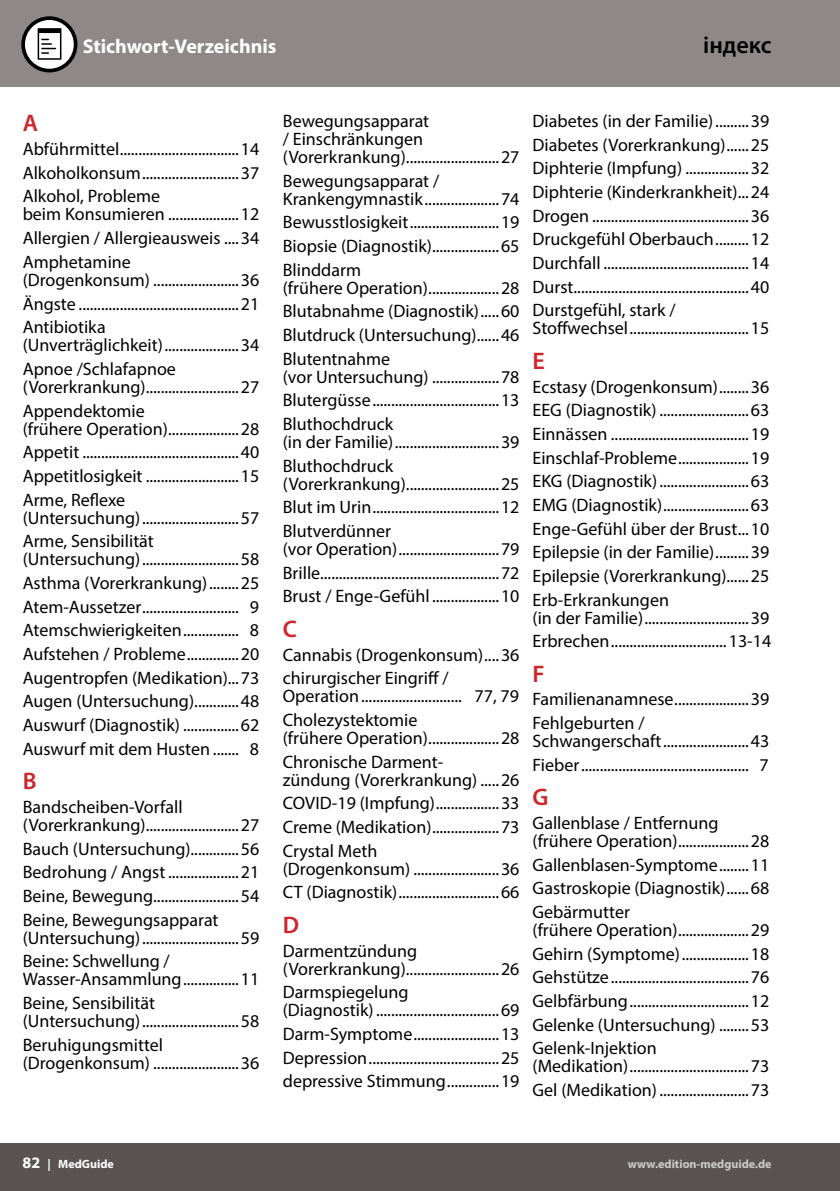
<style>
.page{position:relative;width:840px;height:1191px;background:#fff}
.page>*{position:absolute;margin:0;border:0;box-sizing:border-box;transform-origin:0 0}
.t1{font:600 24px "Myriad Pro";color:#d1232a}
.t2{font:600 24px "Myriad Pro";color:#000}
.t3{font:700 20px "Myriad Pro";color:#fff}
.t4{font:18px/23.6px "Myriad Pro";color:#000}
.t5{font:700 12px "Myriad Pro";color:#fff}
.s1{font-size:16px}
</style>
<div class="page">
<div style="left:0;top:0;width:839px;height:87px;background:#8e8889"></div>
<div style="left:0;top:1143px;width:839px;height:48px;background:#595353"></div>
<svg style="left:21px;top:16px;width:56px;height:56px"></svg>
<div style="left:25px;top:20px;width:49px;height:49px;background:#fff;border-radius:50%"></div>
<svg style="left:38px;top:28px;width:23px;height:32px"></svg>
<p class="t3" style="left:83px;top:33px;width:195px">Stichwort-Verzeichnis</p>
<h1 class="t2" style="left:702px;top:29px;width:70px">індекс</h1>
<h1 class="t1" style="left:23px;top:108px;width:17px">A</h1>
<p class="t4" style="left:23px;top:137px;width:238px;text-align:justify">Abführmittel................................14<br>Alkoholkonsum..........................37<br>Alkohol, Probleme</p>
<p class="t4" style="left:23px;top:202px;width:238px;text-align:justify">beim Konsumieren ...................12<br>Allergien / Allergieausweis ....34<br>Amphetamine</p>
<p class="t4" style="left:23px;top:268px;width:238px;text-align:justify">(Drogenkonsum) .......................36<br>Ängste ...........................................21<br>Antibiotika</p>
<p class="t4" style="left:23px;top:333px;width:238px">(Unverträglichkeit)....................34<br>Apnoe /Schlafapnoe</p>
<p class="t4" style="left:23px;top:375px;width:238px">(Vorerkrankung).........................27<br>Appendektomie</p>
<p class="t4" style="left:23px;top:416px;width:238px">(frühere Operation)...................28<br>Appetit ..........................................40<br>Appetitlosigkeit .........................15<br>Arme, Reflexe</p>
<p class="t4" style="left:23px;top:505px;width:238px">(Untersuchung)..........................57<br>Arme, Sensibilität</p>
<p class="t4" style="left:23px;top:547px;width:238px">(Untersuchung)..........................58<br>Asthma (Vorerkrankung)........25<br>Atem-Aussetzer.......................... 9<br>Atemschwierigkeiten............... 8<br>Aufstehen / Probleme..............20<br>Augentropfen (Medikation)...73<br>Augen (Untersuchung)............48<br>Auswurf (Diagnostik) ...............62<br>Auswurf mit dem Husten ....... 8</p>
<h1 class="t1" style="left:23px;top:766px;width:15px">B</h1>
<p class="t4" style="left:23px;top:797px;width:238px;line-height:18px">Bandscheiben-Vorfall (Vorerkrankung).........................27</p>
<p class="t4" style="left:23px;top:836px;width:238px;text-align:justify">Bauch (Untersuchung).............56<br>Bedrohung / Angst ...................21<br>Beine, Bewegung.......................54<br>Beine, Bewegungsapparat</p>
<p class="t4" style="left:23px;top:925px;width:238px">(Untersuchung)..........................59<br>Beine: Schwellung /</p>
<p class="t4" style="left:23px;top:967px;width:238px">Wasser-Ansammlung...............11<br>Beine, Sensibilität</p>
<p class="t4" style="left:23px;top:1008px;width:234px">(Untersuchung)..........................58<br>Beruhigungsmittel</p>
<p class="t4" style="left:23px;top:1050px;width:238px">(Drogenkonsum) .......................36</p>
<p class="t4" style="left:283px;top:112px;width:238px;line-height:18px">Bewegungsapparat<br>/ Einschränkungen (Vorerkrankung).........................27</p>
<p class="t4" style="left:283px;top:171px;width:238px;line-height:18px">Bewegungsapparat /<br>Krankengymnastik....................74</p>
<p class="t4" style="left:283px;top:210px;width:238px;text-align:justify">Bewusstlosigkeit........................19<br>Biopsie (Diagnostik)..................65<br>Blinddarm</p>
<p class="t4" style="left:283px;top:275px;width:238px">(frühere Operation)...................28<br>Blutabnahme (Diagnostik).....60<br>Blutdruck (Untersuchung)......46<br>Blutentnahme</p>
<p class="t4" style="left:283px;top:364px;width:238px">(vor Untersuchung) ..................78<br>Blutergüsse..................................13<br>Bluthochdruck</p>
<p class="t4" style="left:283px;top:430px;width:238px">(in der Familie)............................39<br>Bluthochdruck</p>
<p class="t4" style="left:283px;top:471px;width:238px;text-align:justify">(Vorerkrankung).........................25<br>Blut im Urin..................................12<br>Blutverdünner</p>
<p class="t4" style="left:283px;top:537px;width:238px;text-align:justify">(vor Operation)...........................79<br>Brille................................................72<br>Brust / Enge-Gefühl ..................10</p>
<h1 class="t1" style="left:283px;top:613px;width:16px">C</h1>
<p class="t4" style="left:283px;top:642px;width:238px">Cannabis (Drogenkonsum)....36 chirurgischer Eingriff /</p>
<p class="t4" style="left:283px;top:684px;width:237px">Operation........................... 77, 79<br>Cholezystektomie</p>
<p class="t4" style="left:283px;top:726px;width:234px">(frühere Operation)...................28<br>Chronische Darment-</p>
<p class="t4" style="left:283px;top:767px;width:238px;text-align:justify">zündung (Vorerkrankung) .....26<br>COVID-19 (Impfung).................33<br>Creme (Medikation)..................73<br>Crystal Meth</p>
<p class="t4" style="left:283px;top:856px;width:238px">(Drogenkonsum) .......................36<br>CT (Diagnostik)...........................66</p>
<h1 class="t1" style="left:283px;top:909px;width:18px">D</h1>
<p class="t4" style="left:283px;top:941px;width:238px;line-height:18px">Darmentzündung (Vorerkrankung).........................26</p>
<p class="t4" style="left:283px;top:983px;width:238px;line-height:18px">Darmspiegelung (Diagnostik).................................69</p>
<p class="t4" style="left:283px;top:1021px;width:238px;text-align:justify">Darm-Symptome.......................13<br>Depression...................................25 depressive Stimmung..............19</p>
<p class="t4" style="left:532px;top:109px;width:238px">Diabetes (in der Familie).........39<br>Diabetes (Vorerkrankung)......25<br>Diphterie (Impfung) .................32<br>Diphterie (Kinderkrankheit)...24<br>Drogen ..........................................36<br>Druckgefühl Oberbauch.........12<br>Durchfall .......................................14<br>Durst...............................................40<br>Durstgefühl, stark /</p>
<p class="t4" style="left:532px;top:316px;width:238px">Stoffwechsel................................15</p>
<h1 class="t1" style="left:532px;top:345px;width:14px">E</h1>
<p class="t4" style="left:532px;top:374px;width:238px">Ecstasy (Drogenkonsum)........36<br>EEG (Diagnostik) ........................63<br>Einnässen .....................................19<br>Einschlaf-Probleme...................19<br>EKG (Diagnostik)........................63<br>EMG (Diagnostik).......................63<br>Enge-Gefühl über der Brust...10<br>Epilepsie (in der Familie).........39<br>Epilepsie (Vorerkrankung)......25<br>Erb-Erkrankungen</p>
<p class="t4" style="left:532px;top:605px;width:240px">(in der Familie)............................39<br>Erbrechen...............................13-14</p>
<h1 class="t1" style="left:532px;top:658px;width:14px">F</h1>
<p class="t4" style="left:532px;top:687px;width:238px">Familienanamnese....................39<br>Fehlgeburten /</p>
<p class="t4" style="left:532px;top:729px;width:238px">Schwangerschaft.......................43<br>Fieber............................................. 7</p>
<h1 class="t1" style="left:532px;top:782px;width:17px">G</h1>
<p class="t4" style="left:532px;top:813px;width:234px;line-height:18px">Gallenblase / Entfernung (frühere Operation)...................28</p>
<p class="t4" style="left:532px;top:852px;width:238px">Gallenblasen-Symptome........11<br>Gastroskopie (Diagnostik)......68<br>Gebärmutter</p>
<p class="t4" style="left:532px;top:918px;width:238px">(frühere Operation)...................29<br>Gehirn (Symptome)..................18<br>Gehstütze.....................................76<br>Gelbfärbung................................12<br>Gelenke (Untersuchung) ........53<br>Gelenk-Injektion</p>
<p class="t4" style="left:532px;top:1054px;width:238px">(Medikation)................................73<br>Gel (Medikation)........................73</p>
<p class="t5" style="left:22px;top:1156px;width:93px"><span class="s1">82</span> | MedGuide</p>
<p class="t5" style="left:627px;top:1155px;width:145px">www.edition-medguide.de</p>
</div>
